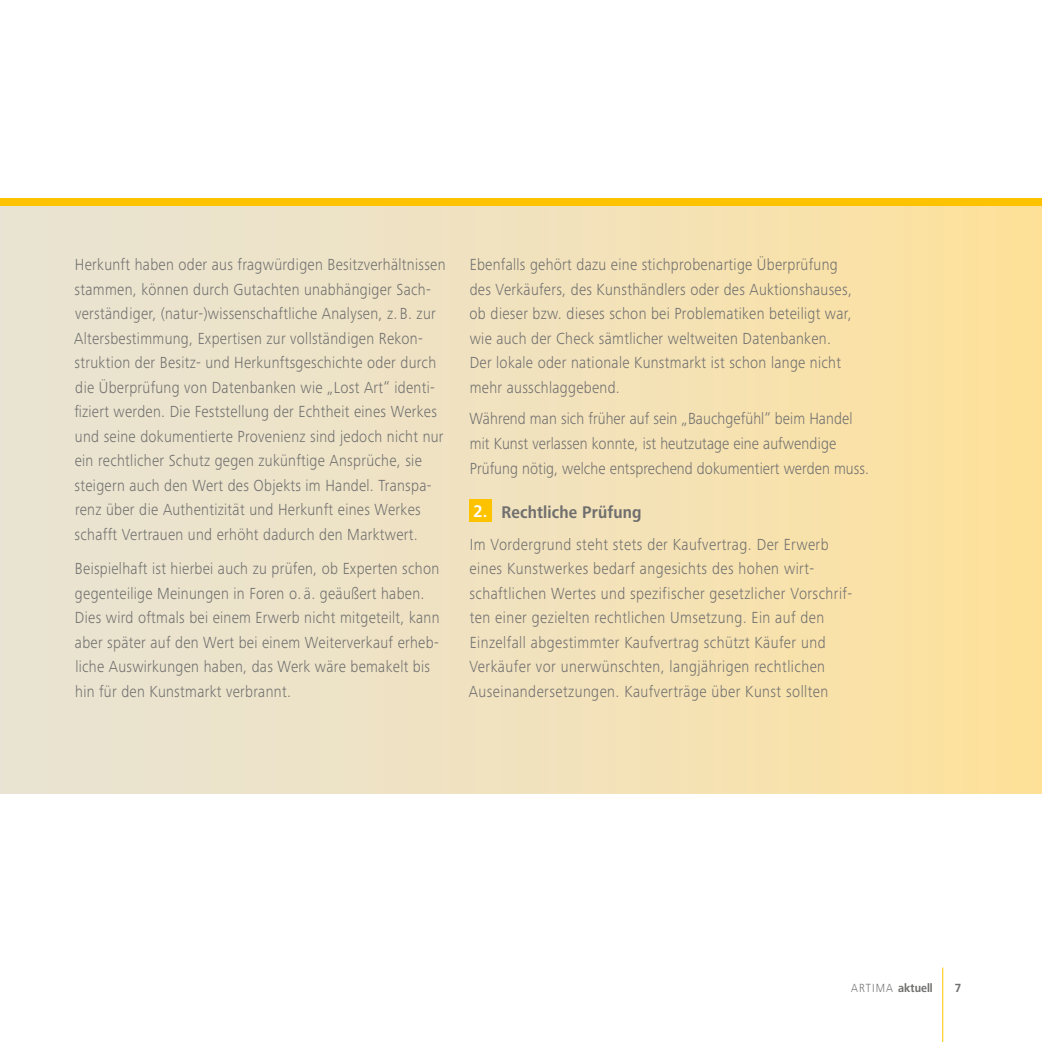
<style>
.page{position:relative;width:1042px;height:1042px;background:#fff}
.page>*{position:absolute;margin:0;border:0;box-sizing:border-box;transform-origin:0 0}
.t1{font:700 17.5px "Frutiger Next Pro";letter-spacing:.01em;color:#6f6f6e;scale:.9 1}
.t2{font:300 16.62px/24.5px "Frutiger Next Pro";letter-spacing:.02em;color:#6f6f6e;scale:.9 1}
.t3{font:700 12.25px "Frutiger Next Pro";color:#6f6f6e;scale:.9 1}
.s1{color:#fff}
.s2{font-weight:300}
</style>
<div class="page">
<div style="left:0;top:206px;width:1042px;height:588px;background:linear-gradient(to right,#e7e3d8,#fde19e)"></div>
<div style="left:0;top:198px;width:1042px;height:8px;background:#fdc300"></div>
<hr style="left:942px;top:967px;width:1px;height:75px;background:#fdc300">
<div style="left:469px;top:500px;width:23px;height:22px;background:#fdc300"></div>
<p class="t2" style="left:74px;top:252px;width:414px">Herkunft haben oder aus fragwürdigen Besitzverhältnissen stammen, können durch Gutachten unabhängiger Sach&shy;verständiger, (natur-)wissenschaftliche Analysen, z. B. zur Altersbestimmung, Expertisen zur vollständigen Rekon&shy;struktion der Besitz- und Herkunftsgeschichte oder durch die Überprüfung von Datenbanken wie „Lost Art“ identi&shy;fiziert werden. Die Feststellung der Echtheit eines Werkes und seine dokumentierte Provenienz sind jedoch nicht nur ein rechtlicher Schutz gegen zukünftige Ansprüche, sie steigern auch den Wert des Objekts im Handel. Transpa&shy;renz über die Authentizität und Herkunft eines Werkes schafft Vertrauen und erhöht dadurch den Marktwert.</p>
<p class="t2" style="left:75px;top:556px;width:407px">Beispielhaft ist hierbei auch zu prüfen, ob Experten schon gegenteilige Meinungen in Foren o. ä. geäußert haben.<br>Dies wird oftmals bei einem Erwerb nicht mitgeteilt, kann aber später auf den Wert bei einem Weiterverkauf erheb&shy;liche Auswirkungen haben, das Werk wäre bemakelt bis hin für den Kunstmarkt verbrannt.</p>
<p class="t2" style="left:469px;top:252px;width:426px">Ebenfalls gehört dazu eine stichprobenartige Überprüfung des Verkäufers, des Kunsthändlers oder des Auktionshauses, ob dieser bzw. dieses schon bei Problematiken beteiligt war, wie auch der Check sämtlicher weltweiten Datenbanken.<br>Der lokale oder nationale Kunstmarkt ist schon lange nicht mehr ausschlaggebend.</p>
<p class="t2" style="left:469px;top:407px;width:445px">Während man sich früher auf sein „Bauchgefühl“ beim Handel mit Kunst verlassen konnte, ist heutzutage eine aufwendige<br>Prüfung nötig, welche entsprechend dokumentiert werden muss.</p>
<p class="t1" style="left:473px;top:502px;width:188px"><span class="s1">2.</span> Rechtliche Prüfung</p>
<p class="t2" style="left:469px;top:532px;width:427px">Im Vordergrund steht stets der Kaufvertrag. Der Erwerb eines Kunstwerkes bedarf angesichts des hohen wirt&shy;schaftlichen Wertes und spezifischer gesetzlicher Vorschrif&shy;ten einer gezielten rechtlichen Umsetzung. Ein auf den Einzelfall abgestimmter Kaufvertrag schützt Käufer und Verkäufer vor unerwünschten, langjährigen rechtlichen Auseinandersetzungen. Kaufverträge über Kunst sollten</p>
<p class="t3" style="left:851px;top:980px;width:92px"><span class="s2">ARTIMA</span> aktuell</p>
<p class="t3" style="left:955px;top:980px;width:9px">7</p>
</div>
